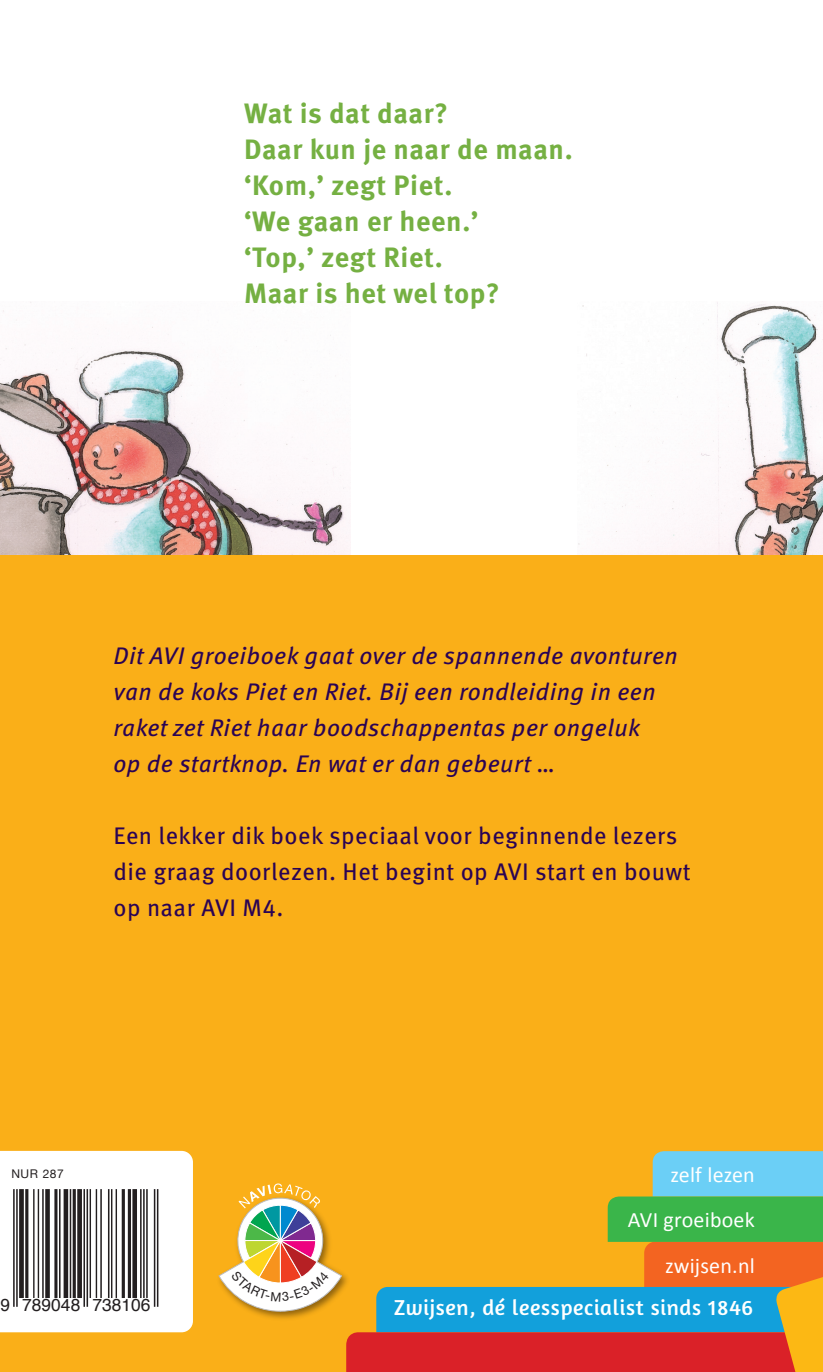
<style>
.page{position:relative;width:823px;height:1372px;background:#fff}
.page>*{position:absolute;margin:0;border:0;box-sizing:border-box;transform-origin:0 0}
.t1{font:700 28px/36px "Meta OT";letter-spacing:.02em;color:#75b042}
.t2{font:italic 24px/36px "Meta OT";letter-spacing:.02em;color:#2a0354}
.t3{font:24px/36px "Meta OT";letter-spacing:.02em;color:#2a0354}
.t4{font:22px "Amaranth";letter-spacing:.03em;color:#fff}
.t5{font:22px/45.4px "Calibri";letter-spacing:.01em;color:#fff;text-align:right}
.t6{font:17.4px "Helvetica";color:#231f20}
.t7{font:12px "Helvetica Neue";letter-spacing:.05em;color:#231f20}
</style>
<div class="page">
<img style="left:577px;top:302px;width:245px;height:254px">
<img style="left:0;top:302px;width:350px;height:254px">
<div style="left:0;top:556px;width:822px;height:816px;background:#faaf18"></div>
<div style="left:0;top:1151px;width:193px;height:181px;background:#fff"></div>
<svg style="left:0;top:1189px;width:169px;height:128px;background:#f2f1f1"></svg>
<hr style="left:13px;top:1189px;width:2px;height:118px;background:#231f20">
<hr style="left:16px;top:1189px;width:2px;height:118px;background:#231f20">
<div style="left:19px;top:1189px;width:5px;height:109px;background:#231f20"></div>
<hr style="left:25px;top:1189px;width:3px;height:109px;background:#231f20">
<hr style="left:33px;top:1189px;width:2px;height:109px;background:#231f20">
<hr style="left:38px;top:1189px;width:1px;height:109px;background:#231f20">
<hr style="left:42px;top:1189px;width:2px;height:109px;background:#231f20">
<div style="left:45px;top:1189px;width:5px;height:109px;background:#231f20"></div>
<hr style="left:54px;top:1189px;width:3px;height:109px;background:#231f20">
<hr style="left:59px;top:1189px;width:1px;height:109px;background:#231f20">
<hr style="left:64px;top:1189px;width:4px;height:109px;background:#231f20">
<hr style="left:70px;top:1189px;width:1px;height:109px;background:#231f20">
<hr style="left:73px;top:1189px;width:3px;height:109px;background:#231f20">
<div style="left:77px;top:1189px;width:5px;height:109px;background:#231f20"></div>
<hr style="left:83px;top:1189px;width:2px;height:118px;background:#231f20">
<hr style="left:86px;top:1189px;width:2px;height:118px;background:#231f20">
<hr style="left:90px;top:1189px;width:1px;height:109px;background:#231f20">
<hr style="left:96px;top:1189px;width:1px;height:109px;background:#231f20">
<hr style="left:100px;top:1189px;width:2px;height:109px;background:#231f20">
<hr style="left:108px;top:1189px;width:1px;height:109px;background:#231f20">
<hr style="left:111px;top:1189px;width:1px;height:109px;background:#231f20">
<hr style="left:115px;top:1189px;width:2px;height:109px;background:#231f20">
<hr style="left:122px;top:1189px;width:3px;height:109px;background:#231f20">
<hr style="left:128px;top:1189px;width:3px;height:109px;background:#231f20">
<div style="left:132px;top:1189px;width:5px;height:109px;background:#231f20"></div>
<hr style="left:140px;top:1189px;width:1px;height:109px;background:#231f20">
<hr style="left:143px;top:1189px;width:2px;height:109px;background:#231f20">
<hr style="left:146px;top:1189px;width:2px;height:109px;background:#231f20">
<hr style="left:154px;top:1189px;width:1px;height:118px;background:#231f20">
<hr style="left:157px;top:1189px;width:1px;height:118px;background:#231f20">
<svg style="left:218px;top:1151px;width:605px;height:221px"></svg>
<p class="t1" style="left:244px;top:96px;width:330px">Wat is dat daar?<br>Daar kun je naar de maan. ‘Kom,’ zegt Piet.<br>‘We gaan er heen.’<br>‘Top,’ zegt Riet.<br>Maar is het wel top?</p>
<p class="t2" style="left:113px;top:639px;width:565px">Dit AVI groeiboek gaat over de spannende avonturen van de koks Piet en Riet. Bij een rondleiding in een raket zet Riet haar boodschappentas per ongeluk<br>op de startknop. En wat er dan gebeurt …</p>
<p class="t3" style="left:113px;top:818px;width:578px">Een lekker dik boek speciaal voor beginnende lezers die graag doorlezen. Het begint op AVI start en bouwt op naar AVI M4.</p>
<p class="t7" style="left:11px;top:1165px;width:54px">NUR 287</p>
<p class="t5" style="left:627px;top:1152px;width:128px">zelf lezen<br>AVI groeiboek zwijsen.nl</p>
<p class="t6" style="left:1px;top:1291px;width:151px">9 789048 738106</p>
<p class="t4" style="left:394px;top:1295px;width:360px">Zwijsen, dé leesspecialist sinds 1846</p>
</div>
